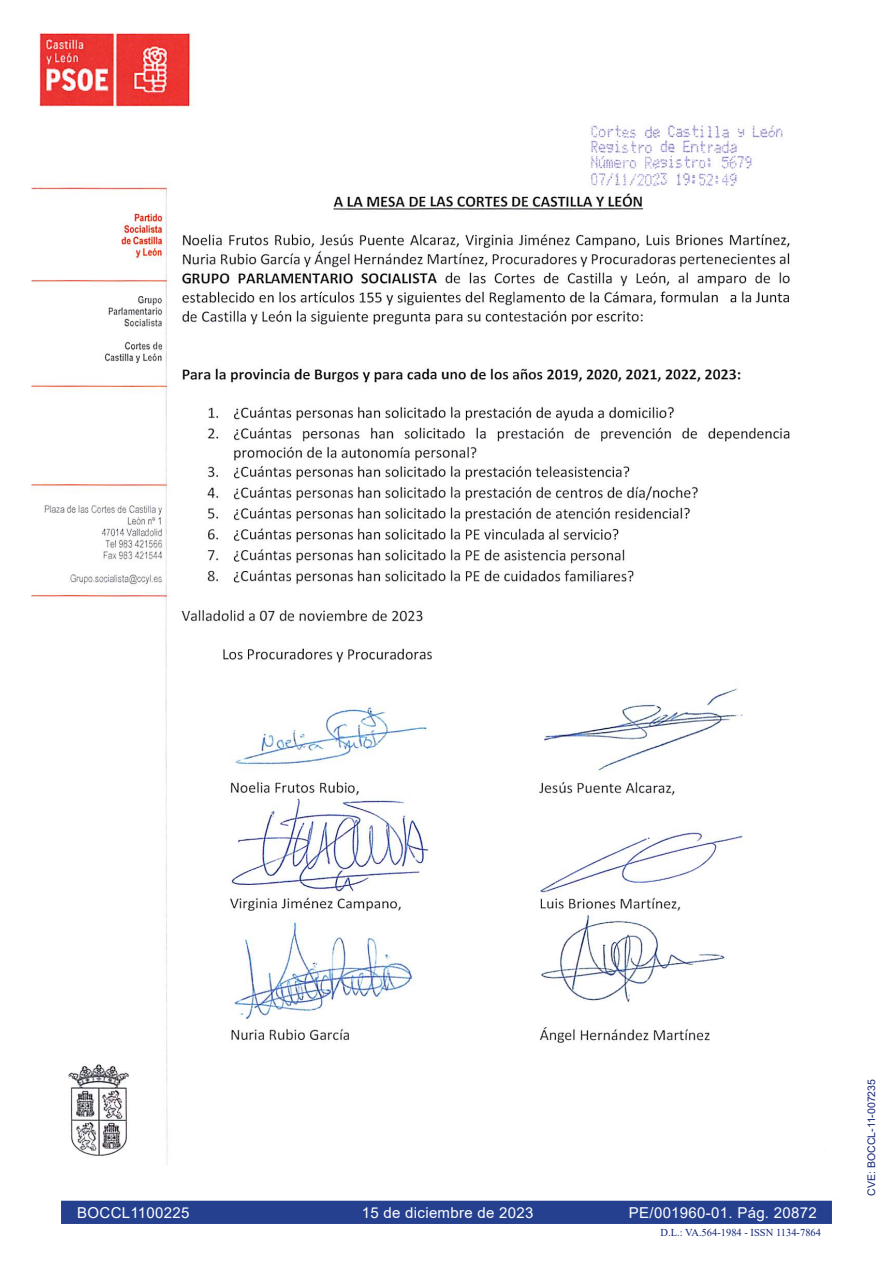
<style>
.page{position:relative;width:893px;height:1263px;background:#fff}
.page>*{position:absolute;margin:0;border:0;box-sizing:border-box;transform-origin:0 0}
.E_CVE{font:15px "Arial";letter-spacing:.02em;color:#fff}
.t1{font:10.5px "Times New Roman";color:#132477}
.t2{font:10.5px "Arial";color:#132477}
</style>
<div class="page">
<div style="left:60px;top:1200px;width:773px;height:25px;background:#25408f"></div>
<div style="left:60px;top:1199px;width:773px;height:26px;border:2px solid #fff"></div>
<img style="left:30px;top:32px;width:803px;height:1168px">
<p class="E_CVE" style="left:77px;top:1202px;width:114px">BOCCL1100225</p>
<p class="E_CVE" style="left:362px;top:1202px;width:173px">15 de diciembre de 2023</p>
<p class="E_CVE" style="left:629px;top:1202px;width:189px">PE/001960-01. Pág. 20872</p>
<p class="t1" style="left:661px;top:1225px;width:162px">D.L.: VA.564-1984 - ISSN 1134-7864</p>
<p class="t2" style="left:864px;top:1195px;width:118px;rotate:-90deg">CVE: BOCCL-11-007235</p>
</div>
